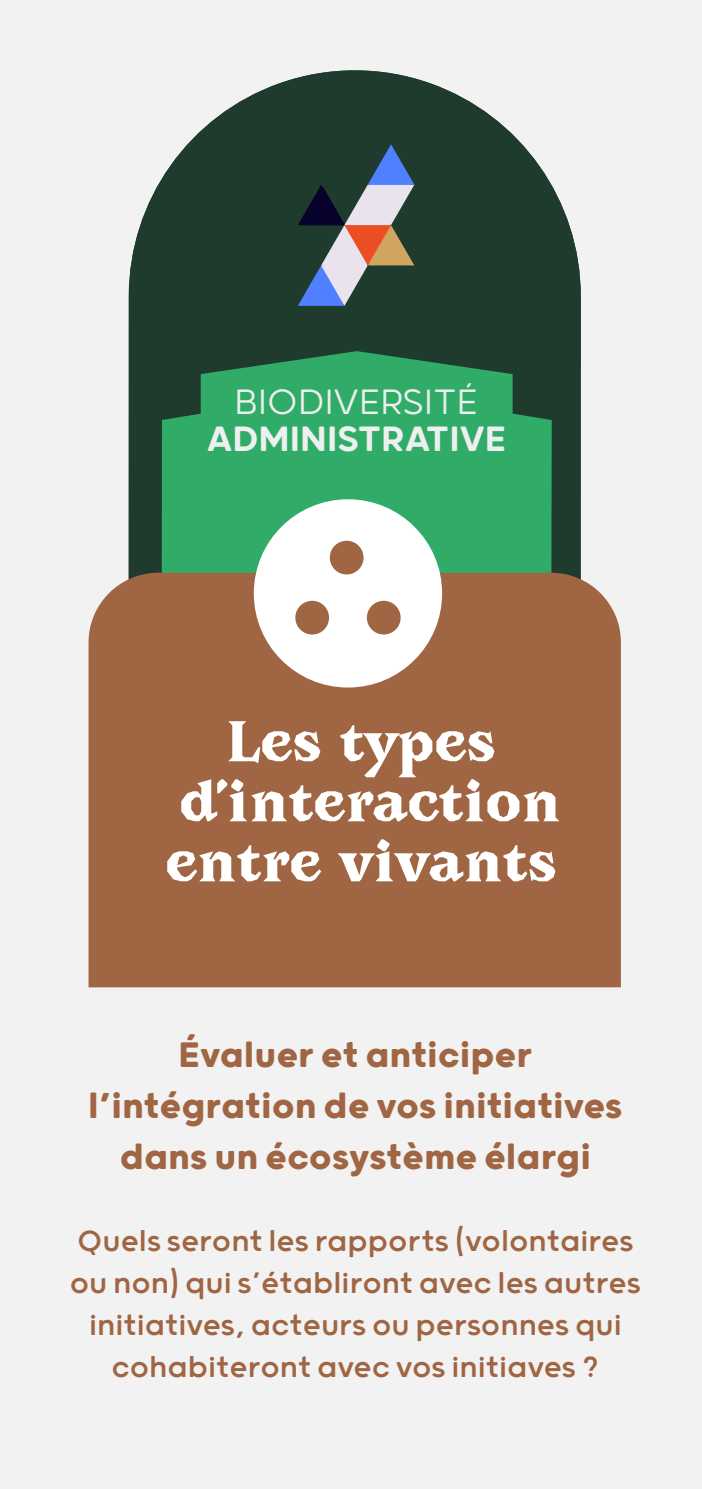
<style>
.page{position:relative;width:702px;height:1489px;background:#fff}
.page>*{position:absolute;margin:0;border:0;box-sizing:border-box;transform-origin:0 0}
.t1{font:900 50px/60px "Avara";color:#fff;text-align:center}
.t2{font:700 42.5px/51px "Grold Rounded";color:#a06542;text-align:center}
.t3{font:500 42.25px "Grold Rounded";color:#eef0ef}
.t4{font:300 42.25px "Grold Rounded";color:#eef0ef}
.t5{font:35px/42px "Grold Rounded";color:#a06542;text-align:center}
</style>
<div class="page">
<div style="left:0;top:0;width:702px;height:1488px;background:#f1f2f1"></div>
<svg style="left:129px;top:70px;width:451px;height:502px;fill:#1e3b2e"></svg>
<svg style="left:162px;top:351px;width:389px;height:221px;background:#2e9f61"></svg>
<div style="left:88px;top:572px;width:533px;height:415px;background:#a06542"></div>
<div style="left:254px;top:499px;width:188px;height:188px;background:#fff;border-radius:50%"></div>
<div style="left:330px;top:540px;width:33px;height:34px;background:#a06542;border-radius:50%"></div>
<div style="left:367px;top:600px;width:33px;height:34px;background:#a06542;border-radius:50%"></div>
<div style="left:295px;top:600px;width:34px;height:34px;background:#a06542;border-radius:50%"></div>
<svg style="left:298px;top:144px;width:116px;height:162px"></svg>
<p class="t4" style="left:234px;top:377px;width:245px">BIODIVERSITÉ</p>
<p class="t3" style="left:207px;top:413px;width:300px">ADMINISTRATIVE</p>
<h1 class="t1" style="left:165px;top:711px;width:397px">Les types d’interaction entre vivants</h1>
<p class="t2" style="left:88px;top:1026px;width:536px">Évaluer et anticiper l’intégration de vos initiatives dans un écosystème élargi</p>
<p class="t5" style="left:70px;top:1217px;width:573px">Quels seront les rapports (volontaires ou non) qui s’établiront avec les autres initiatives, acteurs ou personnes qui cohabiteront avec vos initiaves ?</p>
</div>
